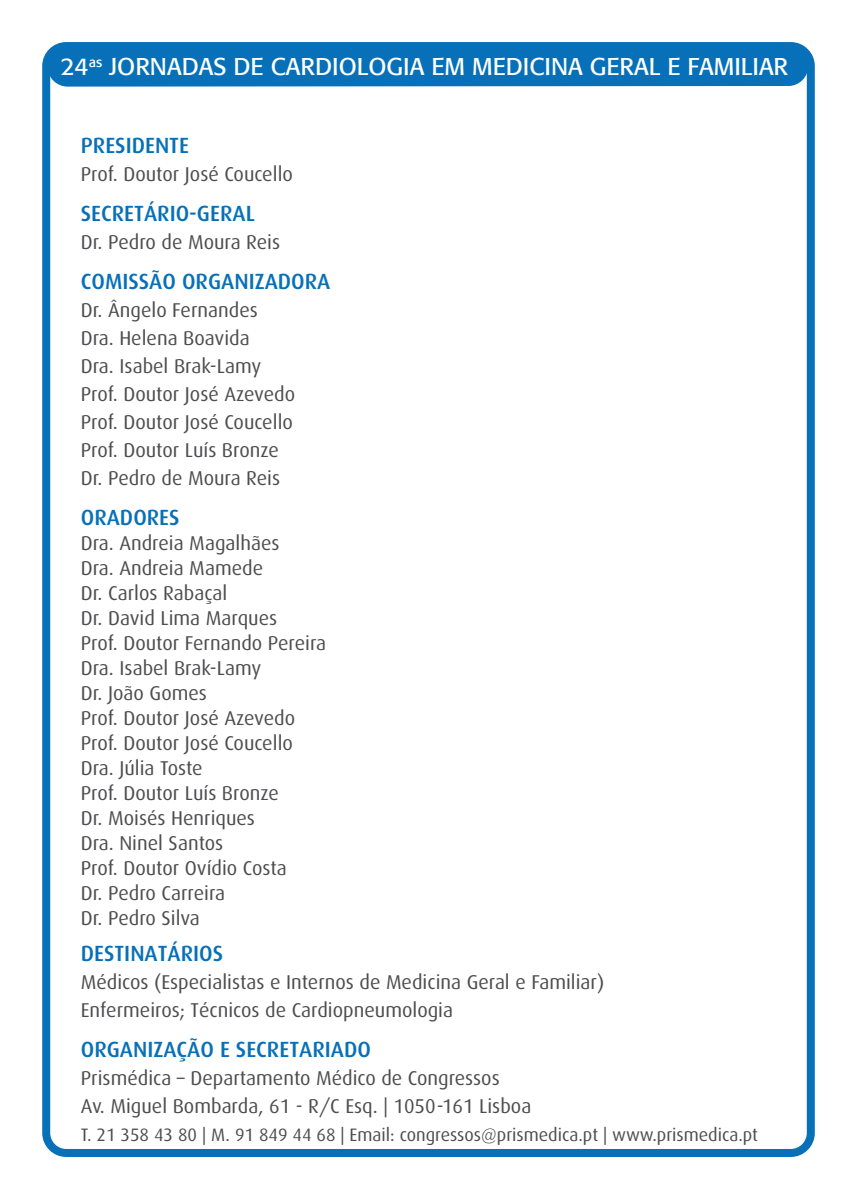
<style>
.page{position:relative;width:843px;height:1191px;background:#fff}
.page>*{position:absolute;margin:0;border:0;box-sizing:border-box;transform-origin:0 0}
.t1{font:24.2px "Formata";color:#fff}
.t2{font:500 22px "Dax";color:#0770b8}
.t3{font:20px/25px "Dax";color:#4d4d4f}
.t4{font:18px "Dax";color:#4d4d4f}
</style>
<div class="page">
<div style="left:42px;top:42px;width:772px;height:1115px;border:8px solid #0770b8;border-radius:20px"></div>
<div style="left:48px;top:43px;width:760px;height:44px;background:#0770b8"></div>
<p class="t1" style="left:60px;top:52px;width:729px">24<sup>as</sup> JORNADAS DE CARDIOLOGIA EM MEDICINA GERAL E FAMILIAR</p>
<p class="t2" style="left:81px;top:133px;width:110px">PRESIDENTE</p>
<p class="t3" style="left:81px;top:162px;width:214px">Prof. Doutor José Coucello</p>
<p class="t2" style="left:81px;top:201px;width:176px">SECRETÁRIO-GERAL</p>
<p class="t3" style="left:81px;top:230px;width:201px">Dr. Pedro de Moura Reis</p>
<p class="t2" style="left:81px;top:269px;width:251px">COMISSÃO ORGANIZADORA</p>
<p class="t3" style="left:81px;top:296px;width:216px;line-height:28px">Dr. Ângelo Fernandes<br>Dra. Helena Boavida<br>Dra. Isabel Brak-Lamy<br>Prof. Doutor José Azevedo<br>Prof. Doutor José Coucello<br>Prof. Doutor Luís Bronze<br>Dr. Pedro de Moura Reis</p>
<p class="t2" style="left:81px;top:505px;width:100px">ORADORES</p>
<p class="t3" style="left:81px;top:531px;width:247px">Dra. Andreia Magalhães<br>Dra. Andreia Mamede<br>Dr. Carlos Rabaçal<br>Dr. David Lima Marques<br>Prof. Doutor Fernando Pereira<br>Dra. Isabel Brak-Lamy<br>Dr. João Gomes<br>Prof. Doutor José Azevedo<br>Prof. Doutor José Coucello<br>Dra. Júlia Toste<br>Prof. Doutor Luís Bronze<br>Dr. Moisés Henriques<br>Dra. Ninel Santos<br>Prof. Doutor Ovídio Costa<br>Dr. Pedro Carreira<br>Dr. Pedro Silva</p>
<p class="t2" style="left:81px;top:941px;width:144px">DESTINATÁRIOS</p>
<p class="t3" style="left:81px;top:968px;width:525px;line-height:28px">Médicos (Especialistas e Internos de Medicina Geral e Familiar)<br>Enfermeiros; Técnicos de Cardiopneumologia</p>
<p class="t2" style="left:81px;top:1037px;width:291px">ORGANIZAÇÃO E SECRETARIADO</p>
<p class="t3" style="left:81px;top:1064px;width:452px;line-height:28px">Prismédica – Departamento Médico de Congressos<br>Av. Miguel Bombarda, 61 - R/C Esq. | 1050-161 Lisboa</p>
<p class="t4" style="left:81px;top:1125px;width:678px">T. 21 358 43 80 | M. 91 849 44 68 | Email: congressos@prismedica.pt | www.prismedica.pt</p>
</div>
